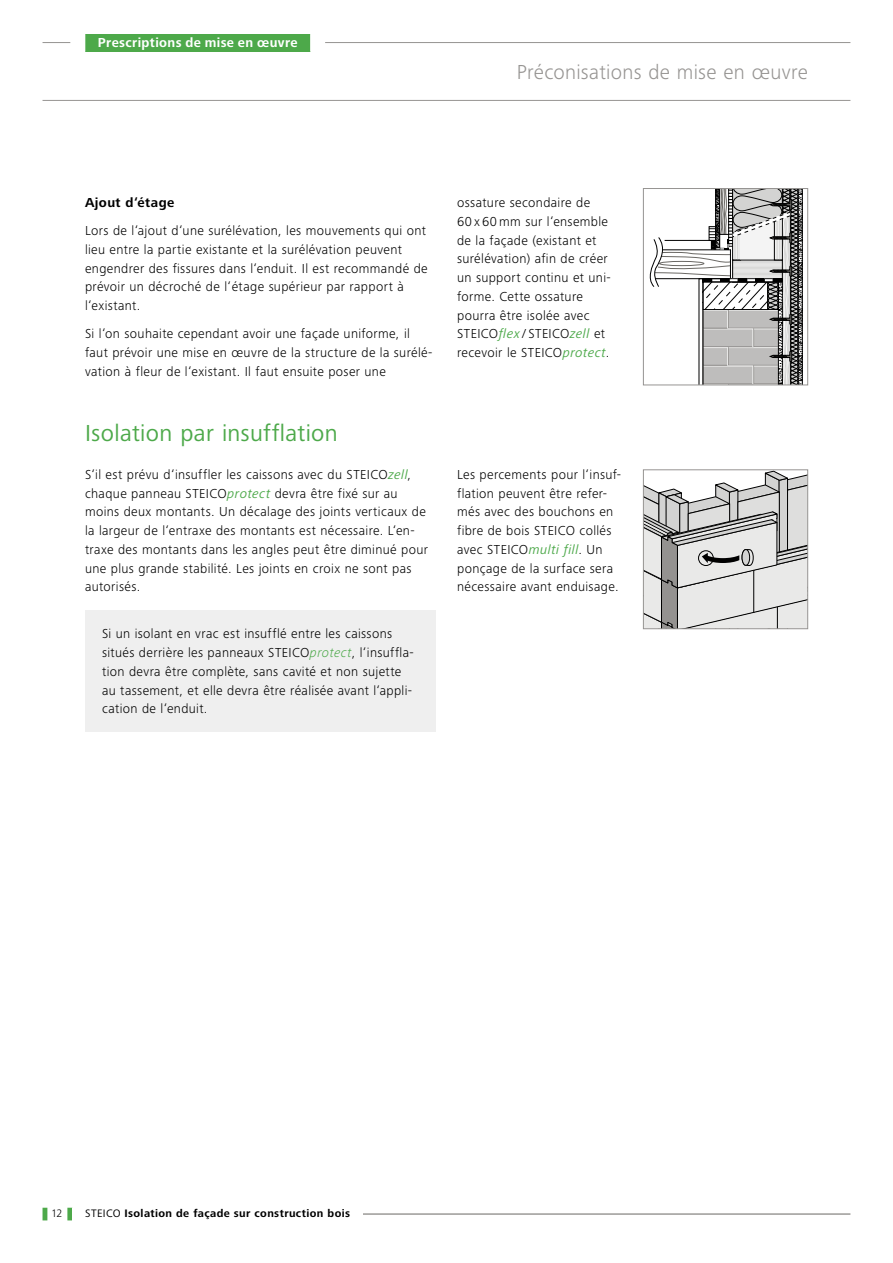
<style>
.page{position:relative;width:893px;height:1263px;background:#fff}
.page>*{position:absolute;margin:0;border:0;box-sizing:border-box;transform-origin:0 0}
.t1{font:24px "Frutiger Next LTW1 G";letter-spacing:.015em;color:#4da94a}
.t2{font:300 21px "Frutiger Next LTW1 G";letter-spacing:.015em;color:#969492}
.t3{font:300 13.5px/18.8px "Frutiger Next LTW1 G";letter-spacing:.03em;color:#000}
.t4{font:700 13.5px "Frutiger Next LTW1 G";letter-spacing:.03em;color:#fff}
.t5{font:700 13.5px "Frutiger Next LTW1 G";letter-spacing:.03em;color:#000}
.t6{font:700 11.25px "Frutiger Next LTW1 G";letter-spacing:.035em;color:#000}
.t7{font:300 11.25px "Frutiger Next LTW1 G";color:#000}
.s1{font-weight:400;font-style:italic;color:#4da94a}
.s2{font-style:italic;color:#4da94a}
.s3{font-weight:400}
</style>
<div class="page">
<hr style="left:85px;top:1214px;width:765px;height:1px;background:#6a6864">
<hr style="left:43px;top:42px;width:807px;height:1px;background:#969492">
<hr style="left:43px;top:100px;width:807px;height:1px;background:#969492">
<div style="left:85px;top:34px;width:225px;height:18px;background:#4da94a"></div>
<div style="left:70px;top:34px;width:15px;height:18px;background:#fff"></div>
<div style="left:310px;top:34px;width:15px;height:18px;background:#fff"></div>
<hr style="left:43px;top:1208px;width:4px;height:12px;background:#4da94a">
<div style="left:67px;top:1208px;width:5px;height:12px;background:#4da94a"></div>
<div style="left:72px;top:1208px;width:291px;height:12px;background:#fff"></div>
<div style="left:85px;top:610px;width:351px;height:121px;background:#efefef"></div>
<svg style="left:799px;top:190px;width:3px;height:193px"></svg>
<hr style="left:798px;top:188px;width:1px;height:197px;background:#000">
<hr style="left:802px;top:188px;width:1px;height:197px;background:#000">
<svg style="left:649px;top:190px;width:149px;height:193px"></svg>
<div style="left:643px;top:188px;width:165px;height:197px;border:1px solid #969492"></div>
<svg style="left:645px;top:472px;width:161px;height:155px;background:#cacac9"></svg>
<div style="left:643px;top:470px;width:165px;height:159px;border:1px solid #969492"></div>
<p class="t4" style="left:98px;top:35px;width:201px">Prescriptions de mise en œuvre</p>
<h2 class="t2" style="left:517px;top:60px;width:293px">Préconisations de mise en œuvre</h2>
<p class="t5" style="left:85px;top:195px;width:91px">Ajout d‘étage</p>
<p class="t3" style="left:85px;top:221px;width:344px">Lors de l‘ajout d‘une surélévation, les mouvements qui ont lieu entre la partie existante et la surélévation peuvent engendrer des fissures dans l‘enduit. Il est recommandé de prévoir un décroché de l‘étage supérieur par rapport à l‘existant.</p>
<p class="t3" style="left:85px;top:324px;width:349px">Si l‘on souhaite cependant avoir une façade uniforme, il faut prévoir une mise en œuvre de la structure de la surélé&shy;vation à fleur de l‘existant. Il faut ensuite poser une</p>
<h1 class="t1" style="left:85px;top:420px;width:254px">Isolation par insufflation</h1>
<p class="t3" style="left:85px;top:465px;width:344px">S‘il est prévu d‘insuffler les caissons avec du STEICO<span class="s1">zell</span>, chaque panneau STEICO<span class="s1">protect</span> devra être fixé sur au moins deux montants. Un décalage des joints verticaux de la largeur de l‘entraxe des montants est nécessaire. L‘en&shy;traxe des montants dans les angles peut être diminué pour une plus grande stabilité. Les joints en croix ne sont pas autorisés.</p>
<p class="t3" style="left:102px;top:624px;width:313px">Si un isolant en vrac est insufflé entre les caissons situés derrière les panneaux STEICO<span class="s2">protect</span>, l‘insuffla&shy;tion devra être complète, sans cavité et non sujette au tassement, et elle devra être réalisée avant l‘appli&shy;cation de l‘enduit.</p>
<p class="t3" style="left:457px;top:193px;width:155px">ossature secondaire de<br>60 x 60 mm sur l‘ensemble de la façade (existant et surélévation) afin de créer un support continu et uni&shy;forme. Cette ossature pourra être isolée avec<br>STEICO<span class="s1">flex</span> / STEICO<span class="s1">zell</span> et recevoir le STEICO<span class="s1">protect</span>.</p>
<p class="t3" style="left:457px;top:465px;width:166px">Les percements pour l‘insuf&shy;flation peuvent être refer&shy;més avec des bouchons en fibre de bois STEICO collés avec STEICO<span class="s1">multi fill</span>. Un ponçage de la surface sera nécessaire avant enduisage.</p>
<p class="t7" style="left:52px;top:1207px;width:12px">12</p>
<p class="t6" style="left:85px;top:1207px;width:267px"><span class="s3">STEICO</span> Isolation de façade sur construction bois</p>
</div>
